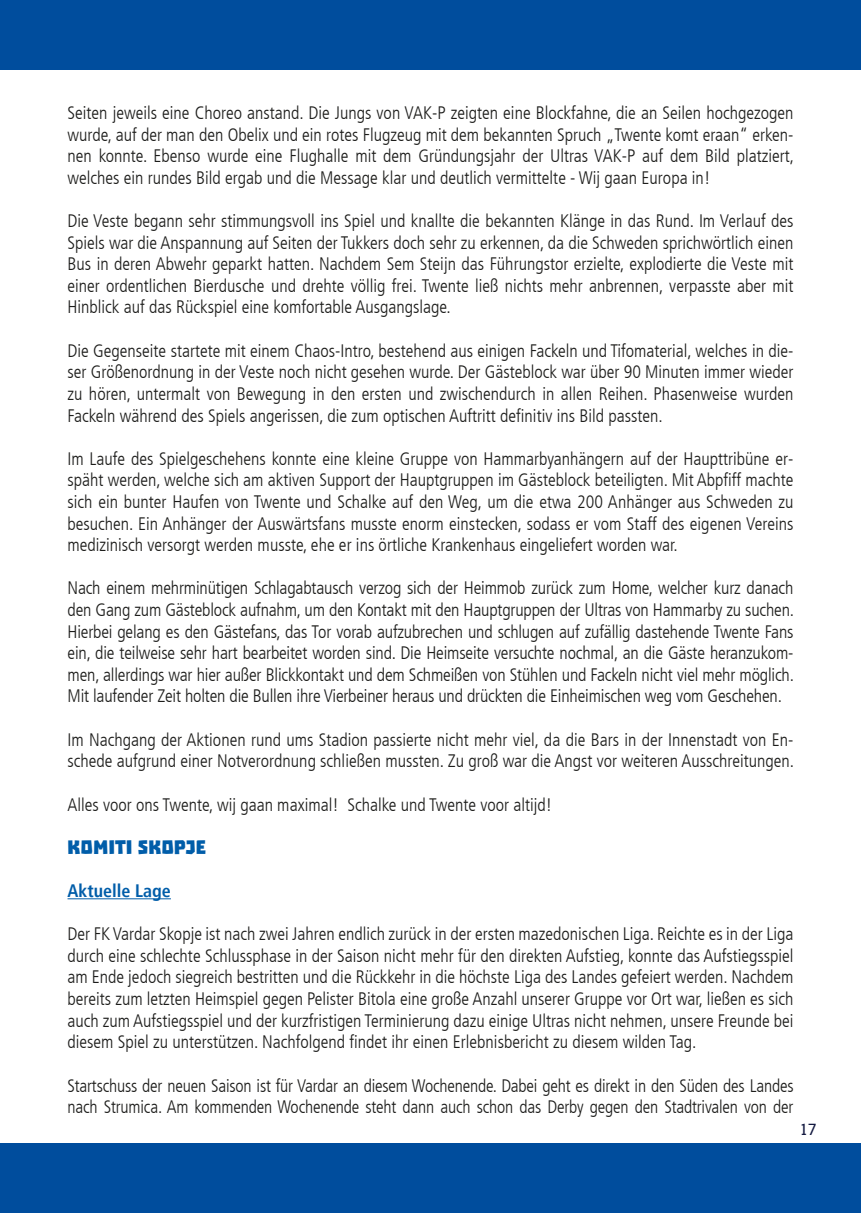
<style>
.page{position:relative;width:861px;height:1213px;background:#fff}
.page>*{position:absolute;margin:0;border:0;box-sizing:border-box;transform-origin:0 0}
._02_Headline_Rubriken{font:22px "Troika";color:#005da9}
._01_Fliestext{font:300 condensed 18px/21.6px "Frutiger LT";color:#1d1d1b;text-align:justify}
._03_Subheadline_Rubriken{font:700 condensed 18px "Frutiger LT";color:#005da9}
.t1{font:16px "Steinem";color:#131940}
</style>
<div class="page">
<hr style="left:68px;top:898px;width:103px;height:1px;background:#005da9">
<div style="left:0;top:1143px;width:11px;height:69px;background:#004d9d"></div>
<div style="left:11px;top:0;width:850px;height:69px;background:#004d9d"></div>
<div style="left:11px;top:1142px;width:850px;height:70px;background:#004d9d"></div>
<div style="left:0;top:0;width:11px;height:69px;background:#004d9d"></div>
<p class="_01_Fliestext" style="left:68px;top:102px;width:728px">Seiten jeweils eine Choreo anstand. Die Jungs von VAK-P zeigten eine Blockfahne, die an Seilen hochgezogen wurde, auf der man den Obelix und ein rotes Flugzeug mit dem bekannten Spruch „Twente komt eraan“ erken&shy;nen konnte. Ebenso wurde eine Flughalle mit dem Gründungsjahr der Ultras VAK-P auf dem Bild platziert, welches ein rundes Bild ergab und die Message klar und deutlich vermittelte - Wij gaan Europa in!</p>
<p class="_01_Fliestext" style="left:68px;top:210px;width:727px">Die Veste begann sehr stimmungsvoll ins Spiel und knallte die bekannten Klänge in das Rund. Im Verlauf des Spiels war die Anspannung auf Seiten der Tukkers doch sehr zu erkennen, da die Schweden sprichwörtlich einen Bus in deren Abwehr geparkt hatten. Nachdem Sem Steijn das Führungstor erzielte, explodierte die Veste mit einer ordentlichen Bierdusche und drehte völlig frei. Twente ließ nichts mehr anbrennen, verpasste aber mit Hinblick auf das Rückspiel eine komfortable Ausgangslage.</p>
<p class="_01_Fliestext" style="left:68px;top:340px;width:727px">Die Gegenseite startete mit einem Chaos-Intro, bestehend aus einigen Fackeln und Tifomaterial, welches in die&shy;ser Größenordnung in der Veste noch nicht gesehen wurde. Der Gästeblock war über 90 Minuten immer wieder zu hören, untermalt von Bewegung in den ersten und zwischendurch in allen Reihen. Phasenweise wurden Fackeln während des Spiels angerissen, die zum optischen Auftritt definitiv ins Bild passten.</p>
<p class="_01_Fliestext" style="left:68px;top:448px;width:727px">Im Laufe des Spielgeschehens konnte eine kleine Gruppe von Hammarbyanhängern auf der Haupttribüne er&shy;späht werden, welche sich am aktiven Support der Hauptgruppen im Gästeblock beteiligten. Mit Abpfiff machte sich ein bunter Haufen von Twente und Schalke auf den Weg, um die etwa 200 Anhänger aus Schweden zu besuchen. Ein Anhänger der Auswärtsfans musste enorm einstecken, sodass er vom Staff des eigenen Vereins medizinisch versorgt werden musste, ehe er ins örtliche Krankenhaus eingeliefert worden war.</p>
<p class="_01_Fliestext" style="left:68px;top:577px;width:728px">Nach einem mehrminütigen Schlagabtausch verzog sich der Heimmob zurück zum Home, welcher kurz danach den Gang zum Gästeblock aufnahm, um den Kontakt mit den Hauptgruppen der Ultras von Hammarby zu suchen.<br>Hierbei gelang es den Gästefans, das Tor vorab aufzubrechen und schlugen auf zufällig dastehende Twente Fans ein, die teilweise sehr hart bearbeitet worden sind. Die Heimseite versuchte nochmal, an die Gäste heranzukom&shy;men, allerdings war hier außer Blickkontakt und dem Schmeißen von Stühlen und Fackeln nicht viel mehr möglich.<br>Mit laufender Zeit holten die Bullen ihre Vierbeiner heraus und drückten die Einheimischen weg vom Geschehen.</p>
<p class="_01_Fliestext" style="left:68px;top:728px;width:728px">Im Nachgang der Aktionen rund ums Stadion passierte nicht mehr viel, da die Bars in der Innenstadt von En&shy;schede aufgrund einer Notverordnung schließen mussten. Zu groß war die Angst vor weiteren Ausschreitungen.</p>
<p class="_01_Fliestext" style="left:68px;top:793px;width:486px">Alles voor ons Twente, wij gaan maximal! Schalke und Twente voor altijd!</p>
<p class="_02_Headline_Rubriken" style="left:68px;top:834px;width:140px">KOMITI SKOPJE</p>
<p class="_03_Subheadline_Rubriken" style="left:68px;top:879px;width:105px">Aktuelle Lage</p>
<p class="_01_Fliestext" style="left:68px;top:923px;width:727px">Der FK Vardar Skopje ist nach zwei Jahren endlich zurück in der ersten mazedonischen Liga. Reichte es in der Liga durch eine schlechte Schlussphase in der Saison nicht mehr für den direkten Aufstieg, konnte das Aufstiegsspiel am Ende jedoch siegreich bestritten und die Rückkehr in die höchste Liga des Landes gefeiert werden. Nachdem bereits zum letzten Heimspiel gegen Pelister Bitola eine große Anzahl unserer Gruppe vor Ort war, ließen es sich auch zum Aufstiegsspiel und der kurzfristigen Terminierung dazu einige Ultras nicht nehmen, unsere Freunde bei diesem Spiel zu unterstützen. Nachfolgend findet ihr einen Erlebnisbericht zu diesem wilden Tag.</p>
<p class="_01_Fliestext" style="left:68px;top:1074px;width:727px">Startschuss der neuen Saison ist für Vardar an diesem Wochenende. Dabei geht es direkt in den Süden des Landes nach Strumica. Am kommenden Wochenende steht dann auch schon das Derby gegen den Stadtrivalen von der</p>
<p class="t1" style="left:799px;top:1120px;width:19px">17</p>
</div>
